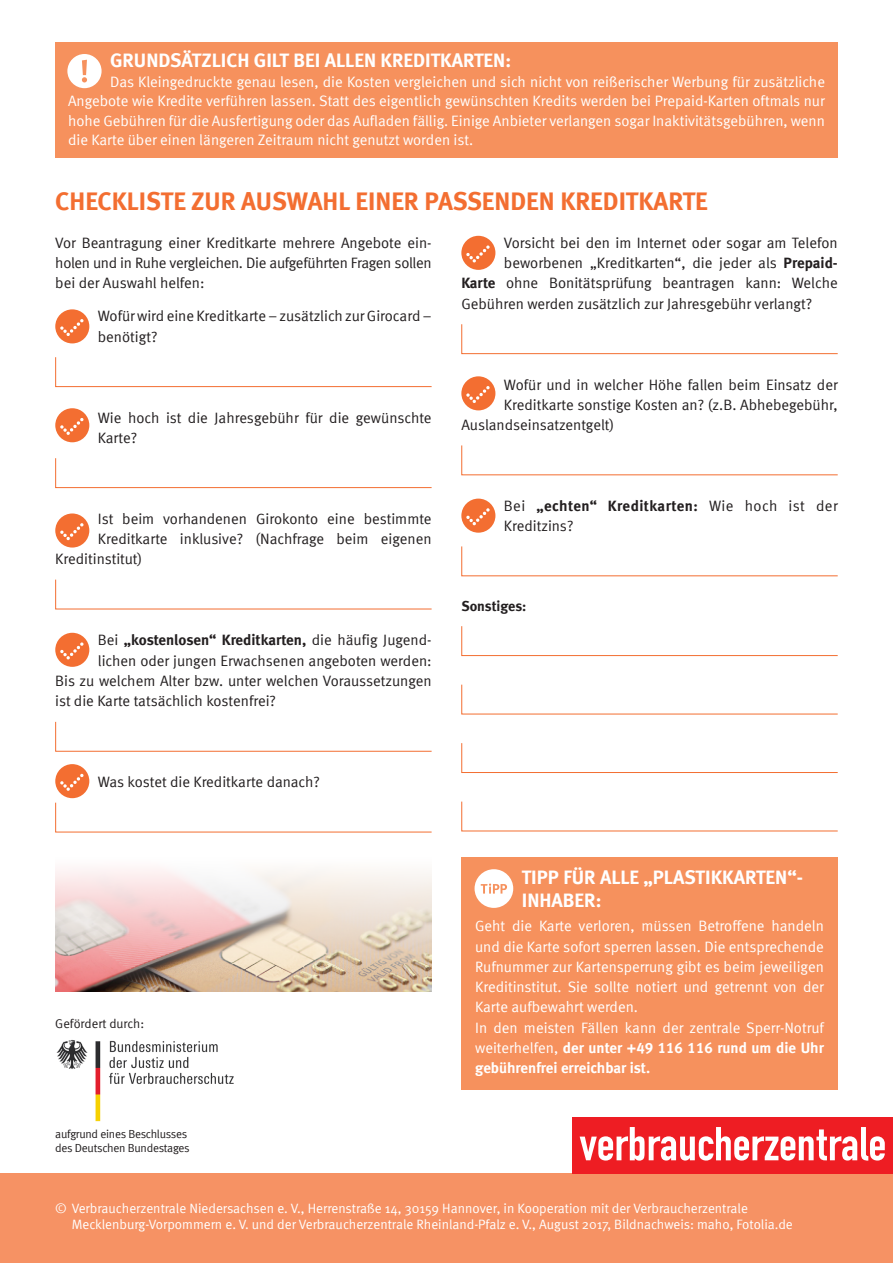
<style>
.page{position:relative;width:893px;height:1263px;background:#fff}
.page>*{position:absolute;margin:0;border:0;box-sizing:border-box;transform-origin:0 0}
.head_1{font:25.5px "Meta Bold LF";color:#f36e31}
.fliesstext{font:700 19.5px "Meta";color:#fff}
.head_1-2{font:19.5px/22.5px "Meta Bold LF";color:#fff}
.fliesstext-2{font:15px/20.2px "Meta Normal";color:#231f20}
.fliesstext-3{font:15px/20.2px "Meta Normal";color:#fff;text-align:justify}
.fliesstext-4{font:15px "Meta Bold LF";color:#231f20}
.fliesstext-5{font:14.25px "Meta Bold LF";color:#231f20}
.fliesstext-6{font:13.5px "Meta Normal";color:#fff}
.fliesstext-7{font:12.9px "Meta Normal";color:#231f20}
.fliesstext-8{font:11.7px "Meta Normal";letter-spacing:-.025em;color:#231f20}
.s1{font-family:"Meta Normal"}
.s2{font-family:"Meta Bold LF"}
.s3{font-family:"VZ Meta LF"}
</style>
<div class="page">
<div style="left:0;top:1174px;width:893px;height:89px;background:#f69264"></div>
<div style="left:572px;top:1117px;width:321px;height:57px;background:#ee1d23"></div>
<svg style="left:580px;top:1127px;width:305px;height:33px"></svg>
<div style="left:55px;top:43px;width:783px;height:115px;background:#f6915d"></div>
<img style="left:57px;top:1040px;width:177px;height:82px">
<svg style="left:55px;top:309px;width:34px;height:34px"></svg>
<svg style="left:55px;top:408px;width:34px;height:34px"></svg>
<svg style="left:55px;top:513px;width:34px;height:34px"></svg>
<svg style="left:55px;top:633px;width:34px;height:34px"></svg>
<svg style="left:55px;top:357px;width:377px;height:30px"></svg>
<svg style="left:55px;top:458px;width:377px;height:30px"></svg>
<svg style="left:55px;top:579px;width:377px;height:31px"></svg>
<svg style="left:55px;top:721px;width:377px;height:31px"></svg>
<svg style="left:461px;top:324px;width:377px;height:30px"></svg>
<svg style="left:461px;top:546px;width:377px;height:31px"></svg>
<svg style="left:461px;top:626px;width:377px;height:30px"></svg>
<svg style="left:461px;top:684px;width:377px;height:31px"></svg>
<svg style="left:461px;top:743px;width:377px;height:30px"></svg>
<svg style="left:461px;top:801px;width:377px;height:31px"></svg>
<svg style="left:461px;top:445px;width:377px;height:31px"></svg>
<svg style="left:55px;top:764px;width:377px;height:69px"></svg>
<svg style="left:461px;top:236px;width:34px;height:34px"></svg>
<svg style="left:461px;top:376px;width:34px;height:34px"></svg>
<svg style="left:461px;top:499px;width:34px;height:34px"></svg>
<svg style="left:67px;top:54px;width:35px;height:34px"></svg>
<div style="left:461px;top:857px;width:377px;height:233px;background:#f6915d"></div>
<svg style="left:475px;top:869px;width:38px;height:39px"></svg>
<img style="left:55px;top:869px;width:377px;height:123px">
<p class="fliesstext" style="left:110px;top:49px;width:403px">GRUNDSÄTZLICH GILT BEI ALLEN KREDITKARTEN:</p>
<p class="fliesstext-3" style="left:68px;top:71px;width:758px;line-height:19.5px;text-indent:42px">Das Kleingedruckte genau lesen, die Kosten vergleichen und sich nicht von reißerischer Werbung für zusätzliche Angebote wie Kredite verführen lassen. Statt des eigentlich gewünschten Kredits werden bei Prepaid-Karten oftmals nur hohe Gebühren für die Ausfertigung oder das Aufladen fällig. Einige Anbieter verlangen sogar Inaktivitätsgebühren, wenn die Karte über einen längeren Zeitraum nicht genutzt worden ist.</p>
<p class="head_1" style="left:55px;top:186px;width:654px">CHECKLISTE ZUR AUSWAHL EINER PASSENDEN KREDITKARTE</p>
<p class="fliesstext-2" style="left:55px;top:232px;width:378px;text-align:justify">Vor Beantragung einer Kreditkarte mehrere Angebote ein&shy;holen und in Ruhe vergleichen. Die aufgeführten Fragen sollen bei der Auswahl helfen:</p>
<p class="fliesstext-2" style="left:98px;top:306px;width:335px">Wofür wird eine Kreditkarte – zusätzlich zur Girocard – benötigt?</p>
<p class="fliesstext-2" style="left:98px;top:407px;width:335px">Wie hoch ist die Jahresgebühr für die gewünschte<br>Karte?</p>
<p class="fliesstext-2" style="left:98px;top:508px;width:335px">Ist beim vorhandenen Girokonto eine bestimmte</p>
<p class="fliesstext-2" style="left:98px;top:529px;width:335px">Kreditkarte inklusive? (Nachfrage beim eigenen</p>
<p class="fliesstext-2" style="left:55px;top:549px;width:89px">Kreditinstitut)</p>
<p class="fliesstext-4" style="left:98px;top:631px;width:334px"><span class="s1">Bei</span> „kostenlosen“ Kreditkarten, <span class="s1">die häufig Jugend-</span></p>
<p class="fliesstext-2" style="left:98px;top:650px;width:335px">lichen oder jungen Erwachsenen angeboten werden:</p>
<p class="fliesstext-2" style="left:55px;top:670px;width:378px">Bis zu welchem Alter bzw. unter welchen Voraussetzungen</p>
<p class="fliesstext-2" style="left:55px;top:691px;width:222px">ist die Karte tatsächlich kostenfrei?</p>
<p class="fliesstext-2" style="left:98px;top:772px;width:224px">Was kostet die Kreditkarte danach?</p>
<p class="fliesstext-2" style="left:504px;top:232px;width:335px">Vorsicht bei den im Internet oder sogar am Telefon</p>
<p class="fliesstext-2" style="left:504px;top:253px;width:335px">beworbenen „Kreditkarten“, die jeder als <span class="s2">Prepaid-</span></p>
<p class="fliesstext-2" style="left:461px;top:273px;width:378px"><span class="s2">Karte</span> ohne Bonitätsprüfung beantragen kann: Welche</p>
<p class="fliesstext-2" style="left:461px;top:293px;width:352px">Gebühren werden zusätzlich zur Jahresgebühr verlangt?</p>
<p class="fliesstext-2" style="left:504px;top:374px;width:335px">Wofür und in welcher Höhe fallen beim Einsatz der</p>
<p class="fliesstext-2" style="left:504px;top:394px;width:335px">Kreditkarte sonstige Kosten an? (z.B. Abhebegebühr,</p>
<p class="fliesstext-2" style="left:461px;top:415px;width:154px">Auslandseinsatzentgelt)</p>
<p class="fliesstext-2" style="left:504px;top:496px;width:335px">Bei <span class="s2">„echten“ Kreditkarten:</span> Wie hoch ist der<br>Kreditzins?</p>
<p class="fliesstext-5" style="left:461px;top:597px;width:66px">Sonstiges:</p>
<p class="fliesstext-7" style="left:55px;top:1016px;width:90px">Gefördert durch:</p>
<p class="fliesstext-8" style="left:55px;top:1127px;width:134px">aufgrund eines Beschlusses</p>
<p class="fliesstext-8" style="left:55px;top:1141px;width:136px">des Deutschen Bundestages</p>
<p class="head_1-2" style="left:522px;top:866px;width:283px">TIPP FÜR ALLE „PLASTIKKARTEN“-<br>INHABER:</p>
<p class="fliesstext-3" style="left:475px;top:916px;width:350px">Geht die Karte verloren, müssen Betroffene handeln und die Karte sofort sperren lassen. Die entsprechende Rufnummer zur Kartensperrung gibt es beim jeweiligen Kreditinstitut. Sie sollte notiert und getrennt von der Karte aufbewahrt werden.</p>
<p class="fliesstext-3" style="left:475px;top:1017px;width:350px">In den meisten Fällen kann der zentrale Sperr-Notruf weiterhelfen, <span class="s2">der unter +49 116 116 rund um die Uhr gebührenfrei erreichbar ist.</span></p>
<p class="fliesstext-6" style="left:55px;top:1200px;width:694px"><span class="s3">©</span> Verbraucherzentrale Niedersachsen e. V., Herrenstraße 14, 30159 Hannover, in Kooperation mit der Verbraucherzentrale</p>
<p class="fliesstext-6" style="left:72px;top:1216px;width:723px">Mecklenburg-Vorpommern e. V. und der Verbraucherzentrale Rheinland-Pfalz e. V., August 2017, Bildnachweis: maho, Fotolia.de</p>
</div>
